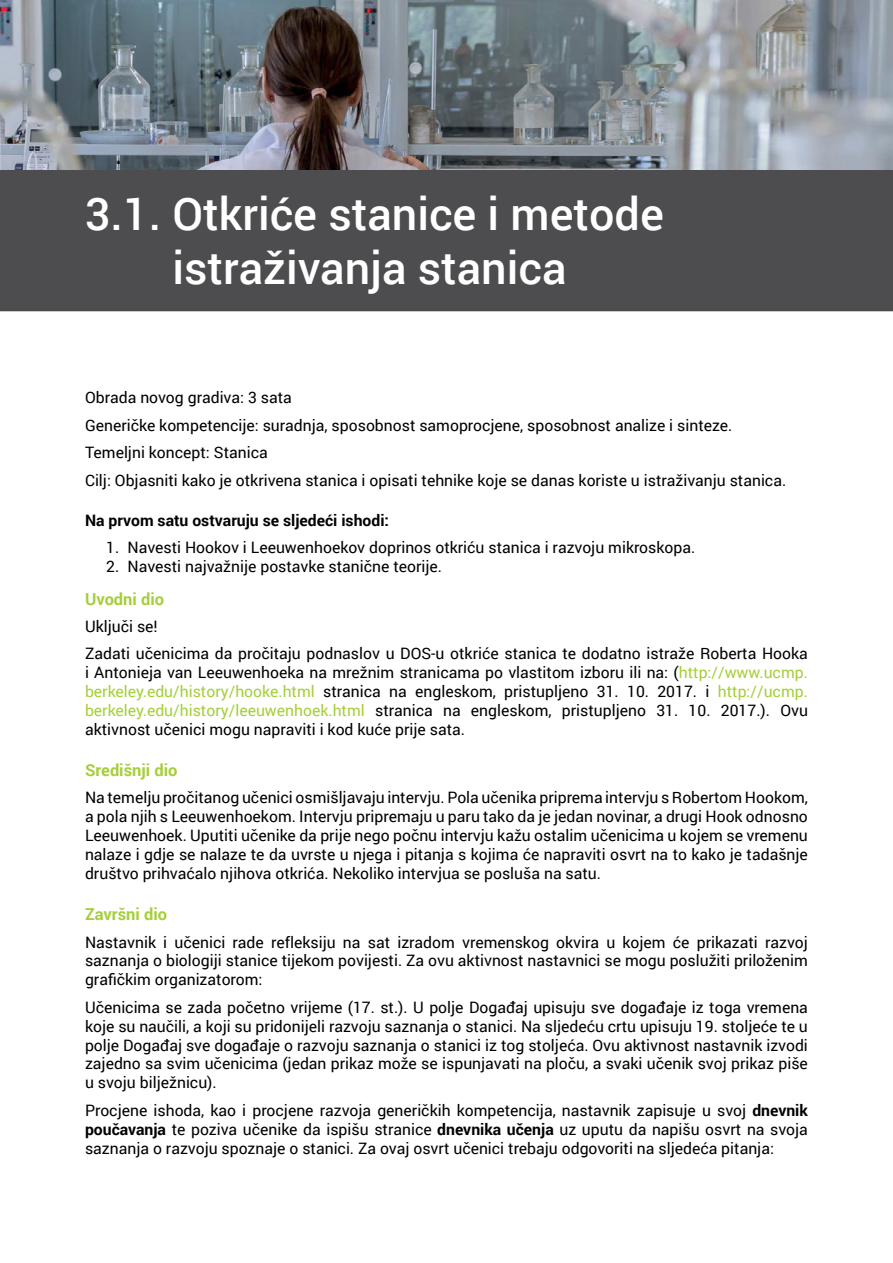
<style>
.page{position:relative;width:893px;height:1263px;background:#fff}
.page>*{position:absolute;margin:0;border:0;box-sizing:border-box;transform-origin:0 0}
.naslov_3{font:500 45px/54px "Roboto";color:#fff;text-align:center}
.naslov_4{font:700 16.5px "Roboto";color:#a6ce39}
.dos_tekst{font:15.75px/18.9px "Roboto";color:#000;text-align:justify}
.dos_list_1{font:15.75px "Roboto";color:#000}
.naslov_5{font:700 15.75px "Roboto";color:#000}
.s1{color:#a6ce39}
.s2{font-weight:700}
</style>
<div class="page">
<div style="left:0;top:146px;width:893px;height:165px;background:#4d4d4f"></div>
<img style="left:0;top:0;width:893px;height:170px">
<p class="naslov_3" style="left:85px;top:185px;width:580px">3.1. Otkriće stanice i metode istraživanja stanica</p>
<p class="dos_tekst" style="left:85px;top:388px;width:208px">Obrada novog gradiva: 3 sata</p>
<p class="dos_tekst" style="left:85px;top:415px;width:649px">Generičke kompetencije: suradnja, sposobnost samoprocjene, sposobnost analize i sinteze.</p>
<p class="dos_tekst" style="left:85px;top:442px;width:184px">Temeljni koncept: Stanica</p>
<p class="dos_tekst" style="left:85px;top:470px;width:703px">Cilj: Objasniti kako je otkrivena stanica i opisati tehnike koje se danas koriste u istraživanju stanica.</p>
<p class="naslov_5" style="left:85px;top:509px;width:306px">Na prvom satu ostvaruju se sljedeći ishodi:</p>
<p class="dos_list_1" style="left:106px;top:536px;width:591px">1. Navesti Hookov i Leeuwenhoekov doprinos otkriću stanica i razvoju mikroskopa.</p>
<p class="dos_list_1" style="left:106px;top:555px;width:337px">2. Navesti najvažnije postavke stanične teorije.</p>
<p class="naslov_4" style="left:85px;top:587px;width:81px">Uvodni dio</p>
<p class="dos_tekst" style="left:85px;top:616px;width:74px">Uključi se!</p>
<p class="dos_tekst" style="left:85px;top:644px;width:724px">Zadati učenicima da pročitaju podnaslov u DOS-u otkriće stanica te dodatno istraže Roberta Hooka i Antonieja van Leeuwenhoeka na mrežnim stranicama po vlastitom izboru ili na: (<span class="s1">http://www.ucmp. berkeley.edu/history/hooke.html</span> stranica na engleskom, pristupljeno 31. 10. 2017. i <span class="s1">http://ucmp. berkeley.edu/history/leeuwenhoek.html</span> stranica na engleskom, pristupljeno 31. 10. 2017.). Ovu aktivnost učenici mogu napraviti i kod kuće prije sata.</p>
<p class="naslov_4" style="left:85px;top:758px;width:94px">Središnji dio</p>
<p class="dos_tekst" style="left:85px;top:788px;width:724px">Na temelju pročitanog učenici osmišljavaju intervju. Pola učenika priprema intervju s Robertom Hookom, a pola njih s Leeuwenhoekom. Intervju pripremaju u paru tako da je jedan novinar, a drugi Hook odnosno Leeuwenhoek. Uputiti učenike da prije nego počnu intervju kažu ostalim učenicima u kojem se vremenu nalaze i gdje se nalaze te da uvrste u njega i pitanja s kojima će napraviti osvrt na to kako je tadašnje društvo prihvaćalo njihova otkrića. Nekoliko intervjua se posluša na satu.</p>
<p class="naslov_4" style="left:85px;top:903px;width:84px">Završni dio</p>
<p class="dos_tekst" style="left:85px;top:932px;width:724px">Nastavnik i učenici rade refleksiju na sat izradom vremenskog okvira u kojem će prikazati razvoj saznanja o biologiji stanice tijekom povijesti. Za ovu aktivnost nastavnici se mogu poslužiti priloženim grafičkim organizatorom:</p>
<p class="dos_tekst" style="left:85px;top:997px;width:724px">Učenicima se zada početno vrijeme (17. st.). U polje Događaj upisuju sve događaje iz toga vremena koje su naučili, a koji su pridonijeli razvoju saznanja o stanici. Na sljedeću crtu upisuju 19. stoljeće te u polje Događaj sve događaje o razvoju saznanja o stanici iz tog stoljeća. Ovu aktivnost nastavnik izvodi zajedno sa svim učenicima (jedan prikaz može se ispunjavati na ploču, a svaki učenik svoj prikaz piše u svoju bilježnicu).</p>
<p class="dos_tekst" style="left:85px;top:1100px;width:724px">Procjene ishoda, kao i procjene razvoja generičkih kompetencija, nastavnik zapisuje u svoj <span class="s2">dnevnik poučavanja</span> te poziva učenike da ispišu stranice <span class="s2">dnevnika učenja</span> uz uputu da napišu osvrt na svoja saznanja o razvoju spoznaje o stanici. Za ovaj osvrt učenici trebaju odgovoriti na sljedeća pitanja:</p>
</div>
